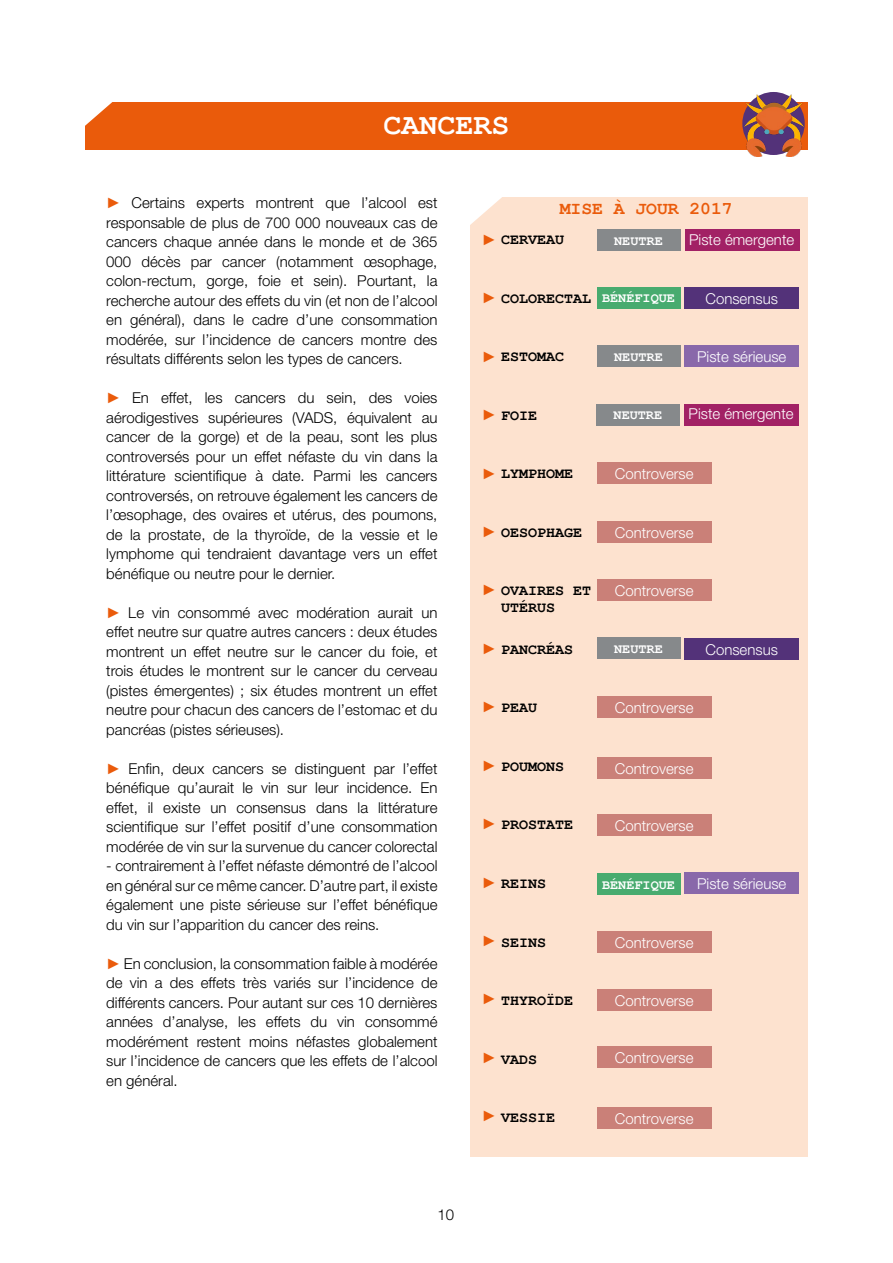
<style>
.page{position:relative;width:893px;height:1263px;background:#fff}
.page>*{position:absolute;margin:0;border:0;box-sizing:border-box;transform-origin:0 0}
.t1{font:700 30px "Courier New";color:#fff}
.t2{font:700 18px "Courier New";color:#ea5b0b}
.t3{font:300 15px/19.5px "Helvetica Neue LT Std";color:#000;text-align:justify}
.t4{font:300 15px "Helvetica Neue LT Std";color:#fff}
.t5{font:700 15px/16.5px "Courier New";color:#000}
.t6{font:700 13.5px "Courier New";color:#fff}
.s1{font-family:"Book Antiqua";font-weight:400;color:#ea5b0b}
</style>
<div class="page">
<div style="left:470px;top:197px;width:338px;height:960px;background:#fde2cf"></div>
<svg style="left:470px;top:197px;width:32px;height:28px"></svg>
<div style="left:85px;top:102px;width:723px;height:47px;background:#ea5b0b"></div>
<svg style="left:85px;top:102px;width:28px;height:24px"></svg>
<div style="left:684px;top:287px;width:115px;height:21px;background:#533279"></div>
<div style="left:597px;top:287px;width:83px;height:21px;background:#48ab6f"></div>
<div style="left:597px;top:521px;width:114px;height:22px;background:#ca8078"></div>
<div style="left:597px;top:462px;width:114px;height:21px;background:#ca8078"></div>
<img style="left:743px;top:94px;width:62px;height:63px">
<div style="left:685px;top:229px;width:115px;height:22px;background:#a22165"></div>
<div style="left:597px;top:229px;width:83px;height:22px;background:#86898b"></div>
<div style="left:597px;top:346px;width:83px;height:21px;background:#86898b"></div>
<div style="left:684px;top:346px;width:115px;height:21px;background:#8968aa"></div>
<div style="left:684px;top:404px;width:115px;height:21px;background:#a22165"></div>
<div style="left:596px;top:404px;width:84px;height:21px;background:#86898b"></div>
<div style="left:597px;top:579px;width:114px;height:22px;background:#ca8078"></div>
<div style="left:597px;top:638px;width:83px;height:21px;background:#86898b"></div>
<div style="left:684px;top:638px;width:115px;height:22px;background:#533279"></div>
<div style="left:597px;top:696px;width:114px;height:21px;background:#ca8078"></div>
<div style="left:597px;top:757px;width:114px;height:22px;background:#ca8078"></div>
<div style="left:597px;top:814px;width:114px;height:21px;background:#ca8078"></div>
<div style="left:684px;top:873px;width:115px;height:21px;background:#8968aa"></div>
<div style="left:597px;top:873px;width:83px;height:22px;background:#48ab6f"></div>
<div style="left:597px;top:931px;width:114px;height:21px;background:#ca8078"></div>
<div style="left:597px;top:989px;width:114px;height:22px;background:#ca8078"></div>
<div style="left:597px;top:1047px;width:114px;height:21px;background:#ca8078"></div>
<div style="left:597px;top:1107px;width:114px;height:22px;background:#ca8078"></div>
<h1 class="t1" style="left:383px;top:106px;width:128px">CANCERS</h1>
<p class="t3" style="left:106px;top:193px;width:333px"><span class="s1">►</span> Certains experts montrent que l’alcool est responsable de plus de 700 000 nouveaux cas de cancers chaque année dans le monde et de 365<br>000 décès par cancer (notamment œsophage, colon-rectum, gorge, foie et sein). Pourtant, la recherche autour des effets du vin (et non de l’alcool en général), dans le cadre d’une consommation modérée, sur l’incidence de cancers montre des résultats différents selon les types de cancers.</p>
<p class="t3" style="left:106px;top:388px;width:333px"><span class="s1">►</span> En effet, les cancers du sein, des voies aérodigestives supérieures (VADS, équivalent au cancer de la gorge) et de la peau, sont les plus controversés pour un effet néfaste du vin dans la littérature scientifique à date. Parmi les cancers controversés, on retrouve également les cancers de l’œsophage, des ovaires et utérus, des poumons, de la prostate, de la thyroïde, de la vessie et le lymphome qui tendraient davantage vers un effet bénéfique ou neutre pour le dernier.</p>
<p class="t3" style="left:106px;top:602px;width:333px"><span class="s1">►</span> Le vin consommé avec modération aurait un effet neutre sur quatre autres cancers : deux études montrent un effet neutre sur le cancer du foie, et trois études le montrent sur le cancer du cerveau (pistes émergentes) ; six études montrent un effet neutre pour chacun des cancers de l’estomac et du pancréas (pistes sérieuses).</p>
<p class="t3" style="left:106px;top:758px;width:333px"><span class="s1">►</span> Enfin, deux cancers se distinguent par l’effet bénéfique qu’aurait le vin sur leur incidence. En effet, il existe un consensus dans la littérature scientifique sur l’effet positif d’une consommation modérée de vin sur la survenue du cancer colorectal</p>
<p class="t3" style="left:106px;top:856px;width:333px">- contrairement à l’effet néfaste démontré de l’alcool en général sur ce même cancer. D’autre part, il existe également une piste sérieuse sur l’effet bénéfique du vin sur l’apparition du cancer des reins.</p>
<p class="t3" style="left:106px;top:953px;width:333px"><span class="s1">►</span> En conclusion, la consommation faible à modérée de vin a des effets très variés sur l’incidence de différents cancers. Pour autant sur ces 10 dernières années d’analyse, les effets du vin consommé modérément restent moins néfastes globalement sur l’incidence de cancers que les effets de l’alcool en général.</p>
<p class="t2" style="left:560px;top:197px;width:174px">MISE À JOUR 2017</p>
<p class="t5" style="left:482px;top:231px;width:84px"><span class="s1">►</span> CERVEAU</p>
<p class="t6" style="left:614px;top:232px;width:50px">NEUTRE</p>
<p class="t4" style="left:689px;top:230px;width:107px">Piste émergente</p>
<p class="t5" style="left:482px;top:289px;width:111px"><span class="s1">►</span> COLORECTAL</p>
<p class="t6" style="left:602px;top:290px;width:74px">BÉNÉFIQUE</p>
<p class="t4" style="left:705px;top:289px;width:74px">Consensus</p>
<p class="t5" style="left:482px;top:348px;width:84px"><span class="s1">►</span> ESTOMAC</p>
<p class="t6" style="left:614px;top:348px;width:50px">NEUTRE</p>
<p class="t4" style="left:697px;top:348px;width:91px">Piste sérieuse</p>
<p class="t5" style="left:482px;top:406px;width:57px"><span class="s1">►</span> FOIE</p>
<p class="t6" style="left:614px;top:407px;width:50px">NEUTRE</p>
<p class="t4" style="left:689px;top:405px;width:107px">Piste émergente</p>
<p class="t5" style="left:482px;top:465px;width:93px"><span class="s1">►</span> LYMPHOME</p>
<p class="t4" style="left:615px;top:464px;width:80px">Controverse</p>
<p class="t5" style="left:482px;top:523px;width:102px"><span class="s1">►</span> OESOPHAGE</p>
<p class="t4" style="left:615px;top:523px;width:80px">Controverse</p>
<p class="t5" style="left:501px;top:582px;width:91px;text-indent:-19px"><span class="s1">►</span> OVAIRES ET<br>UTÉRUS</p>
<p class="t5" style="left:482px;top:640px;width:93px"><span class="s1">►</span> PANCRÉAS</p>
<p class="t4" style="left:615px;top:581px;width:80px">Controverse</p>
<p class="t6" style="left:614px;top:640px;width:50px">NEUTRE</p>
<p class="t4" style="left:705px;top:640px;width:74px">Consensus</p>
<p class="t5" style="left:482px;top:699px;width:57px"><span class="s1">►</span> PEAU</p>
<p class="t4" style="left:615px;top:698px;width:80px">Controverse</p>
<p class="t5" style="left:482px;top:757px;width:84px"><span class="s1">►</span> POUMONS</p>
<p class="t4" style="left:615px;top:759px;width:80px">Controverse</p>
<p class="t5" style="left:482px;top:816px;width:93px"><span class="s1">►</span> PROSTATE</p>
<p class="t4" style="left:615px;top:816px;width:80px">Controverse</p>
<p class="t5" style="left:482px;top:874px;width:66px"><span class="s1">►</span> REINS</p>
<p class="t6" style="left:602px;top:876px;width:74px">BÉNÉFIQUE</p>
<p class="t4" style="left:697px;top:874px;width:91px">Piste sérieuse</p>
<p class="t5" style="left:482px;top:933px;width:66px"><span class="s1">►</span> SEINS</p>
<p class="t4" style="left:615px;top:933px;width:80px">Controverse</p>
<p class="t5" style="left:482px;top:992px;width:93px"><span class="s1">►</span> THYROÏDE</p>
<p class="t4" style="left:615px;top:991px;width:80px">Controverse</p>
<p class="t5" style="left:482px;top:1050px;width:57px"><span class="s1">►</span> VADS</p>
<p class="t4" style="left:615px;top:1049px;width:80px">Controverse</p>
<p class="t5" style="left:482px;top:1109px;width:75px"><span class="s1">►</span> VESSIE</p>
<p class="t4" style="left:615px;top:1109px;width:80px">Controverse</p>
<p class="t3" style="left:437px;top:1204px;width:18px">10</p>
</div>
